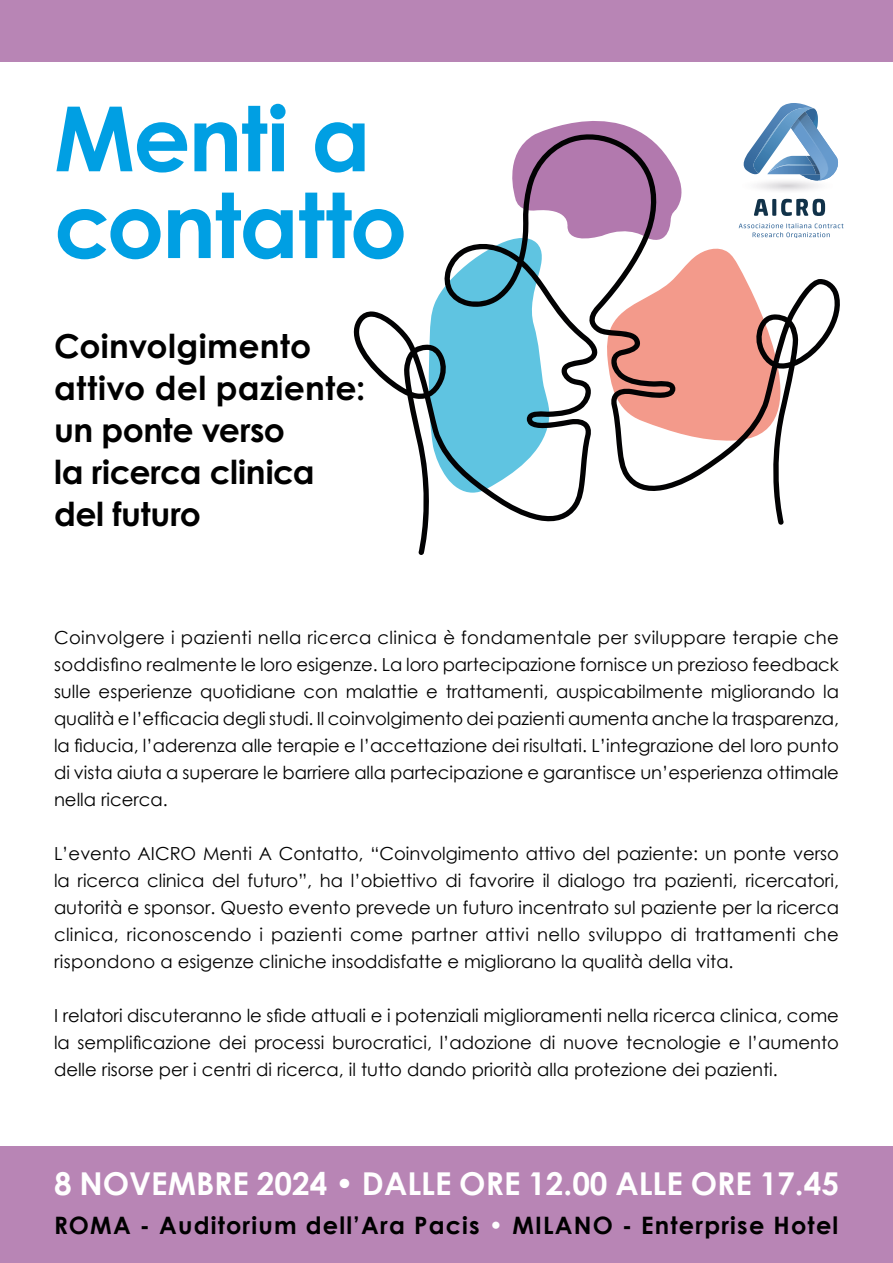
<style>
.page{position:relative;width:893px;height:1263px;background:#fff}
.page>*{position:absolute;margin:0;border:0;box-sizing:border-box;transform-origin:0 0}
.t1{font:700 90px/86.7px "Century Gothic Pro";letter-spacing:-.02em;color:#009fe3}
.t2{font:700 33px/42px "Century Gothic Pro";letter-spacing:-.005em;color:#000}
.t3{font:700 31.5px "Century Gothic";color:#fff}
.t4{font:700 24px "Century Gothic";letter-spacing:.05em;color:#000}
.t5{font:18px/27px "Century Gothic";color:#000;text-align:justify}
.s1{color:#fff}
</style>
<div class="page">
<svg style="left:353px;top:311px;width:431px;height:244px"></svg>
<svg style="left:427px;top:103px;width:416px;height:390px"></svg>
<div style="left:0;top:1146px;width:893px;height:117px;background:#b885b5"></div>
<div style="left:0;top:0;width:893px;height:62px;background:#b885b5"></div>
<h1 class="t1" style="left:54px;top:94px;width:355px">Menti a contatto</h1>
<h2 class="t2" style="left:54px;top:325px;width:313px">Coinvolgimento attivo del paziente: un ponte verso<br>la ricerca clinica del futuro</h2>
<p class="t5" style="left:54px;top:623px;width:786px">Coinvolgere i pazienti nella ricerca clinica è fondamentale per sviluppare terapie che soddisfino realmente le loro esigenze. La loro partecipazione fornisce un prezioso feedback sulle esperienze quotidiane con malattie e trattamenti, auspicabilmente migliorando la qualità e l’efficacia degli studi. Il coinvolgimento dei pazienti aumenta anche la trasparenza, la fiducia, l’aderenza alle terapie e l’accettazione dei risultati. L’integrazione del loro punto di vista aiuta a superare le barriere alla partecipazione e garantisce un’esperienza ottimale nella ricerca.</p>
<p class="t5" style="left:54px;top:839px;width:786px">L’evento AICRO Menti A Contatto, “Coinvolgimento attivo del paziente: un ponte verso la ricerca clinica del futuro”, ha l’obiettivo di favorire il dialogo tra pazienti, ricercatori, autorità e sponsor. Questo evento prevede un futuro incentrato sul paziente per la ricerca clinica, riconoscendo i pazienti come partner attivi nello sviluppo di trattamenti che rispondono a esigenze cliniche insoddisfatte e migliorano la qualità della vita.</p>
<p class="t5" style="left:54px;top:1001px;width:786px">I relatori discuteranno le sfide attuali e i potenziali miglioramenti nella ricerca clinica, come la semplificazione dei processi burocratici, l’adozione di nuove tecnologie e l’aumento delle risorse per i centri di ricerca, il tutto dando priorità alla protezione dei pazienti.</p>
<h3 class="t3" style="left:54px;top:1159px;width:786px">8 NOVEMBRE 2024 • DALLE ORE 12.00 ALLE ORE 17.45</h3>
<h3 class="t4" style="left:54px;top:1207px;width:786px">ROMA - Auditorium dell’Ara Pacis <span class="s1">•</span> MILANO - Enterprise Hotel</h3>
</div>
